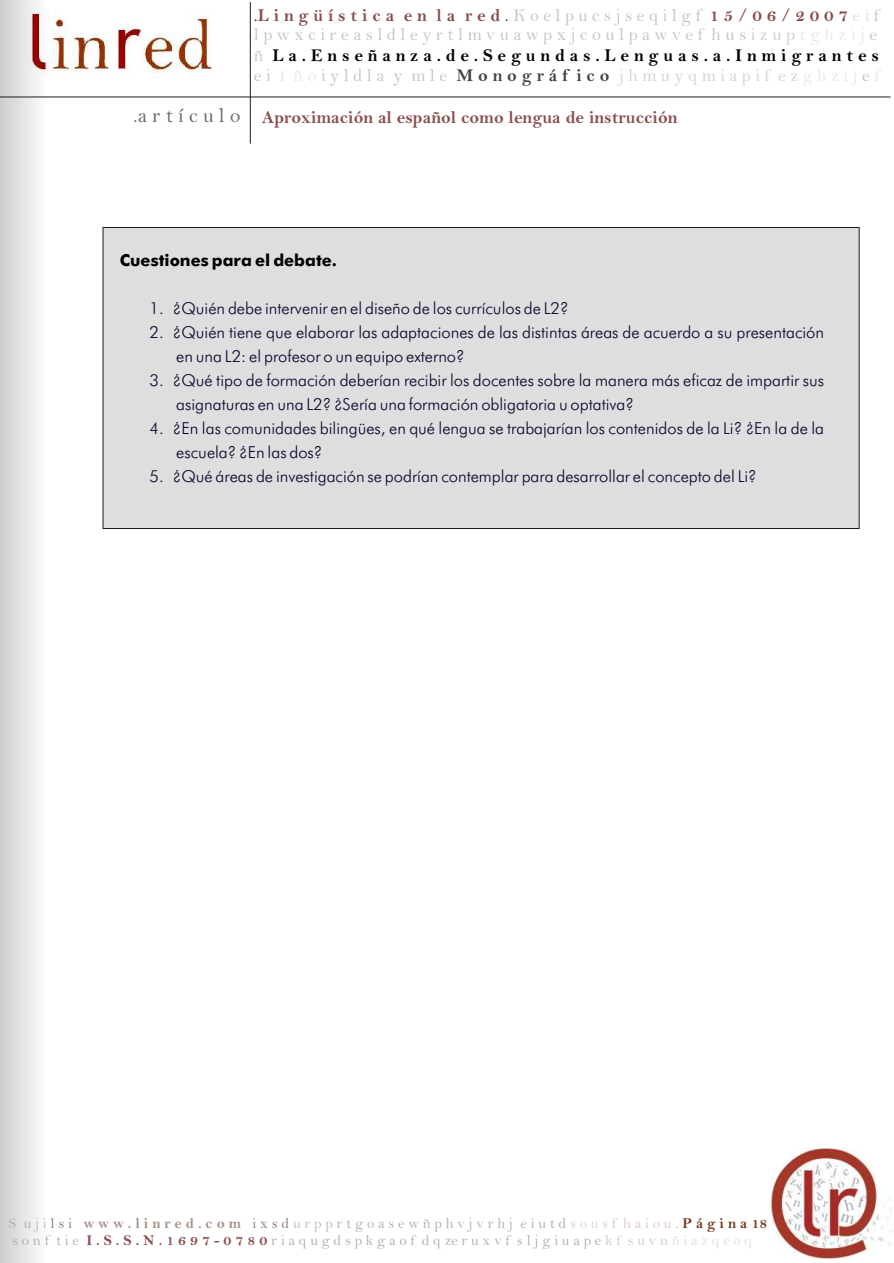
<style>
.page{position:relative;width:894px;height:1263px;background:#fff}
.page>*{position:absolute;margin:0;border:0;box-sizing:border-box;transform-origin:0 0}
.t1{font:21px "Bell";color:#696363}
.t2{font:700 18px "Bell";color:#8a4d4d}
.t3{font:18px/20.2px "Bell";color:#c4c4c4}
.t4{font:700 18px "Bell";color:#000}
.t5{font:18px "Bell";color:#d4d1d1}
.t6{font:16.5px/24px "Futura Lt BT";color:#03052b}
.t7{font:700 16.5px "Futura Md BT";color:#000}
.t8{font:15px "Bell";letter-spacing:.25em;color:#b3adab}
.s1{font-weight:400;color:#1f1a17}
.s2{font-weight:400;color:#c4c4c4}
.s3{font-weight:400;color:#e0dede}
.s4{color:#1f1a17}
.s5{color:#ccc}
.s6{color:#ebe6e3}
.s7{font-weight:700;color:#454242}
.s8{color:#c4bab5}
.s9{color:#8c7a73}
.s10{font-weight:700;color:#a68f85}
.s11{color:#d9d4d1}
.s12{color:#dbc7bf}
.s13{font-weight:700;color:#733b1c}
.s14{font-weight:700;color:#8a4d4d}
.s15{color:#ccc9c9}
.s16{color:#e0dedb}
</style>
<div class="page">
<div style="left:0;top:0;width:47px;height:1263px;background:linear-gradient(to right,#cececd,#fdfdfd)"></div>
<img style="left:26px;top:0;width:187px;height:90px">
<hr style="left:0;top:97px;width:891px;height:1px;background:#1f1a17">
<hr style="left:250px;top:2px;width:1px;height:142px;background:#1f1a17">
<img style="left:772px;top:1149px;width:121px;height:109px">
<div style="left:103px;top:227px;width:756px;height:302px;background:#dedede;border:1px solid #1f1a17"></div>
<p class="t1" style="left:133px;top:108px;width:109px">.a r t í c u l o</p>
<p class="t2" style="left:254px;top:9px;width:627px"><span class="s1">.</span>L i n g ü í s t i c a e n l a r e d <span class="s2">K o e l p u c s j s e q i l g f</span> 1 5 / 0 6 / 2 0 0 7 <span class="s3">e i</span><span class="s2">f</span></p>
<p class="t3" style="left:254px;top:7px;width:625px;text-indent:251px"><span class="s4">.<br></span>l p w x c i r e a s l d l e y r t l m v u a w p x j c o u l p a w v e f h u s <span class="s5">i z u p</span> <span class="s6">t g h z i j</span> e ñ<br>e i</p>
<p class="t4" style="left:272px;top:49px;width:608px">L a . E n s e ñ a n z a . d e . S e g u n d a s . L e n g u a s . a . I n m i g r a n t e s</p>
<p class="t5" style="left:457px;top:69px;width:424px"><span class="s7">M o n o g r á f i c o</span> j hm u y q m i a p i f e z<span class="s6">g h z i j f</span></p>
<p class="t3" style="left:280px;top:67px;width:169px"><span class="s6">f ñ o</span>i y l d l a y m l e</p>
<p class="t3" style="left:862px;top:67px;width:9px">e</p>
<p class="t2" style="left:262px;top:111px;width:417px">Aproximación al español como lengua de instrucción</p>
<p class="t7" style="left:120px;top:253px;width:219px">Cuestiones para el debate.</p>
<p class="t6" style="left:150px;top:297px;width:420px">1. ¿Quién debe intervenir en el diseño de los currículos de L2?</p>
<p class="t6" style="left:176px;top:321px;width:649px;text-indent:-27px">2. ¿Quién tiene que elaborar las adaptaciones de las distintas áreas de acuerdo a su presentación en una L2: el profesor o un equipo externo?</p>
<p class="t6" style="left:176px;top:369px;width:649px;text-indent:-27px">3. ¿Qué tipo de formación deberían recibir los docentes sobre la manera más eficaz de impartir sus asignaturas en una L2? ¿Sería una formación obligatoria u optativa?</p>
<p class="t6" style="left:176px;top:417px;width:649px;text-indent:-27px">4. ¿En las comunidades bilingües, en qué lengua se trabajarían los contenidos de la Li? ¿En la de la escuela? ¿En las dos?</p>
<p class="t6" style="left:150px;top:465px;width:609px">5. ¿Qué áreas de investigación se podrían contemplar para desarrollar el concepto del Li?</p>
<p class="t8" style="left:8px;top:1218px;width:760px">S u<span class="s8">j i</span> <span class="s9">l s i</span> <span class="s10">w w w . l i n r e d . c o m</span> <span class="s9">i x s d</span><span class="s8">u r p p</span>r t g o a s e w ñ p h v j v r h j e i u t d<span class="s11">s o u s</span> <span class="s12">f h a i o u</span> <span class="s13">P á g i n a 18</span></p>
<p class="t8" style="left:675px;top:1218px;width:5px">.</p>
<p class="t8" style="left:12px;top:1235px;width:68px">s o n f t i e</p>
<p class="t8" style="left:87px;top:1235px;width:667px"><span class="s14">I . S . S . N . 1 6 9 7 - 0 7 8 0</span>r i a q u g d s p k g a o f d q ze r u x v f s l j g i u a p e<span class="s15">k f s u v n</span> <span class="s16">ñ i a z q e o q</span></p>
</div>
